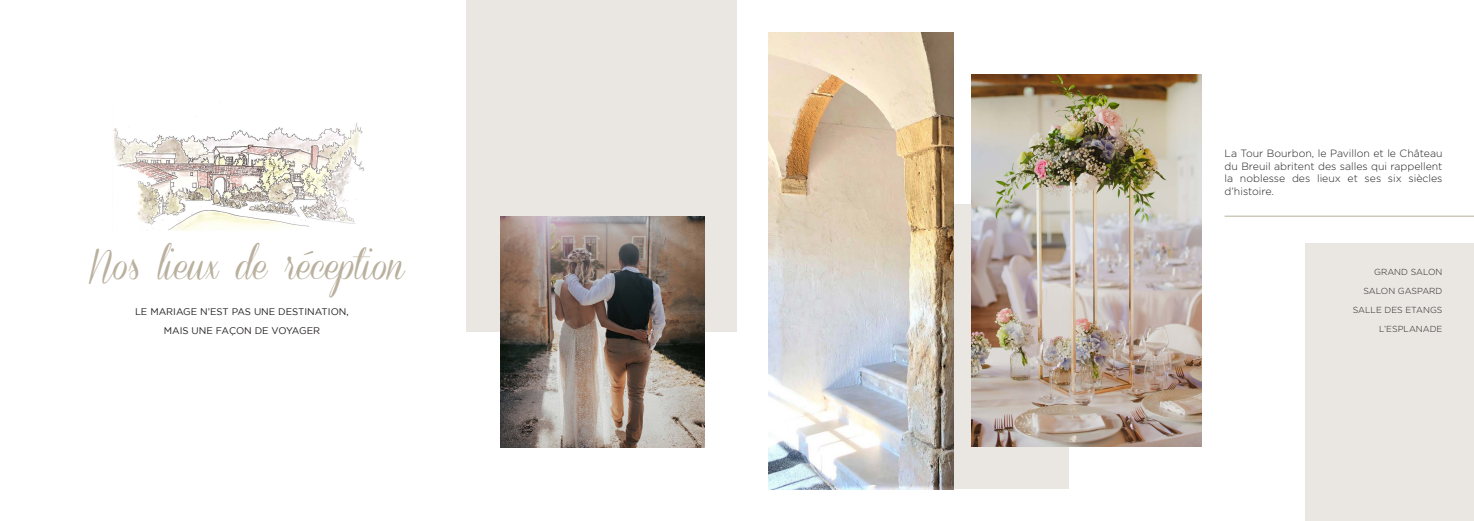
<style>
.page{position:relative;width:1474px;height:521px;background:#fff}
.page>*{position:absolute;margin:0;border:0;box-sizing:border-box;transform-origin:0 0}
.t1{font:35px "Coneria Script Demo";color:#b9b09e}
.t2{font:300 10.5px/12.6px "Gotham";color:#231f20;text-align:justify}
.t3{font:9.62px "Gotham";color:#231f20}
.t4{font:300 8.75px "Gotham";color:#231f20}
</style>
<div class="page">
<img style="left:113px;top:102px;width:251px;height:129px">
<div style="left:953px;top:205px;width:115px;height:284px;background:#eae7e2"></div>
<img style="left:769px;top:32px;width:184px;height:457px">
<div style="left:1305px;top:243px;width:168px;height:278px;background:#eae7e2"></div>
<img style="left:971px;top:74px;width:229px;height:373px">
<hr style="left:1224px;top:216px;width:249px;height:1px;background:#b9b09e">
<div style="left:467px;top:0;width:270px;height:332px;background:#eae7e2"></div>
<img style="left:500px;top:216px;width:204px;height:232px">
<p class="t1" style="left:88px;top:247px;width:318px">Nos lieux de réception</p>
<p class="t3" style="left:135px;top:307px;width:215px">LE MARIAGE N’EST PAS UNE DESTINATION,</p>
<p class="t3" style="left:164px;top:325px;width:158px">MAIS UNE FAÇON DE VOYAGER</p>
<p class="t2" style="left:1224px;top:147px;width:219px">La Tour Bourbon, le Pavillon et le Château du Breuil abritent des salles qui rappellent la noblesse des lieux et ses six siècles</p>
<p class="t2" style="left:1224px;top:185px;width:51px">d’histoire.</p>
<p class="t4" style="left:1374px;top:267px;width:70px">GRAND SALON</p>
<p class="t4" style="left:1363px;top:286px;width:80px">SALON GASPARD</p>
<p class="t4" style="left:1352px;top:305px;width:91px">SALLE DES ETANGS</p>
<p class="t4" style="left:1379px;top:324px;width:65px">L’ESPLANADE</p>
</div>
